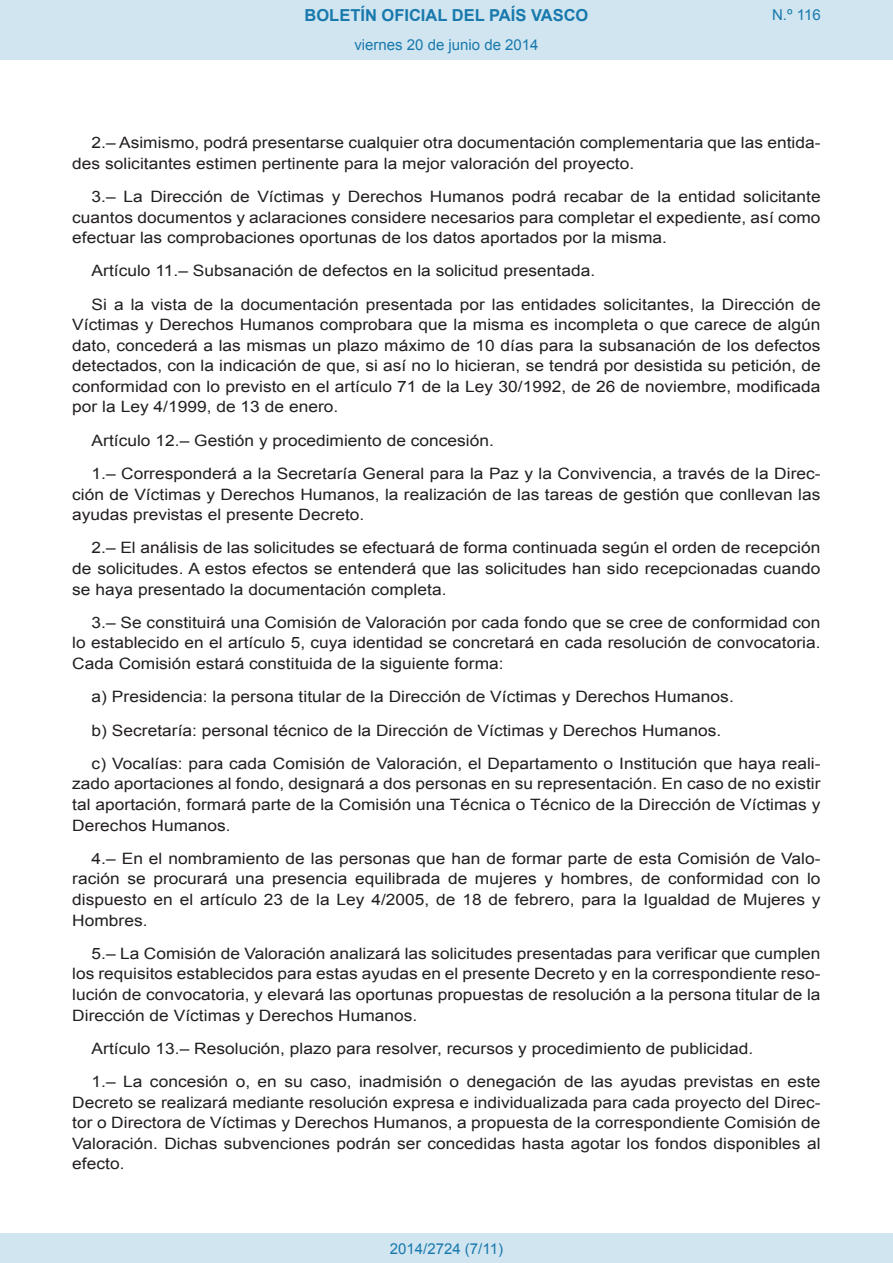
<style>
.page{position:relative;width:893px;height:1263px;background:#fff}
.page>*{position:absolute;margin:0;border:0;box-sizing:border-box;transform-origin:0 0}
.t1{font:700 16.5px "Arial";color:#1879ad}
.BOPVDetalle{font:15.6px/20.5px "Arial";color:#231f20;text-align:justify;scale:1.11 1}
.Paginacion_Centro{font:15px "Arial";color:#1879ad}
</style>
<div class="page">
<div style="left:0;top:0;width:893px;height:60px;background:#d0e5f0"></div>
<div style="left:0;top:1233px;width:893px;height:30px;background:#d0e5f0"></div>
<p class="t1" style="left:305px;top:4px;width:285px">BOLETÍN OFICIAL DEL PAÍS VASCO</p>
<p class="Paginacion_Centro" style="left:354px;top:35px;width:186px">viernes 20 de junio de 2014</p>
<p class="Paginacion_Centro" style="left:772px;top:5px;width:50px">N.º 116</p>
<p class="BOPVDetalle" style="left:72px;top:132px;width:676px;text-indent:19px">2.– Asimismo, podrá presentarse cualquier otra documentación complementaria que las entida&shy;des solicitantes estimen pertinente para la mejor valoración del proyecto.</p>
<p class="BOPVDetalle" style="left:72px;top:186px;width:676px;text-indent:19px">3.– La Dirección de Víctimas y Derechos Humanos podrá recabar de la entidad solicitante cuantos documentos y aclaraciones considere necesarios para completar el expediente, así como efectuar las comprobaciones oportunas de los datos aportados por la misma.</p>
<p class="BOPVDetalle" style="left:92px;top:261px;width:455px">Artículo 11.– Subsanación de defectos en la solicitud presentada.</p>
<p class="BOPVDetalle" style="left:72px;top:294px;width:676px;text-indent:19px">Si a la vista de la documentación presentada por las entidades solicitantes, la Dirección de Víctimas y Derechos Humanos comprobara que la misma es incompleta o que carece de algún dato, concederá a las mismas un plazo máximo de 10 días para la subsanación de los defectos detectados, con la indicación de que, si así no lo hicieran, se tendrá por desistida su petición, de conformidad con lo previsto en el artículo 71 de la Ley 30/1992, de 26 de noviembre, modificada por la Ley 4/1999, de 13 de enero.</p>
<p class="BOPVDetalle" style="left:92px;top:430px;width:364px">Artículo 12.– Gestión y procedimiento de concesión.</p>
<p class="BOPVDetalle" style="left:72px;top:463px;width:676px;text-indent:19px">1.– Corresponderá a la Secretaría General para la Paz y la Convivencia, a través de la Direc&shy;ción de Víctimas y Derechos Humanos, la realización de las tareas de gestión que conllevan las ayudas previstas el presente Decreto.</p>
<p class="BOPVDetalle" style="left:72px;top:538px;width:676px;text-indent:19px">2.– El análisis de las solicitudes se efectuará de forma continuada según el orden de recepción de solicitudes. A estos efectos se entenderá que las solicitudes han sido recepcionadas cuando se haya presentado la documentación completa.</p>
<p class="BOPVDetalle" style="left:72px;top:612px;width:676px;text-indent:19px">3.– Se constituirá una Comisión de Valoración por cada fondo que se cree de conformidad con lo establecido en el artículo 5, cuya identidad se concretará en cada resolución de convocatoria.<br>Cada Comisión estará constituida de la siguiente forma:</p>
<p class="BOPVDetalle" style="left:92px;top:687px;width:580px">a) Presidencia: la persona titular de la Dirección de Víctimas y Derechos Humanos.</p>
<p class="BOPVDetalle" style="left:92px;top:720px;width:569px">b) Secretaría: personal técnico de la Dirección de Víctimas y Derechos Humanos.</p>
<p class="BOPVDetalle" style="left:72px;top:753px;width:676px;text-indent:19px">c) Vocalías: para cada Comisión de Valoración, el Departamento o Institución que haya reali&shy;zado aportaciones al fondo, designará a dos personas en su representación. En caso de no existir tal aportación, formará parte de la Comisión una Técnica o Técnico de la Dirección de Víctimas y Derechos Humanos.</p>
<p class="BOPVDetalle" style="left:72px;top:848px;width:676px;text-indent:19px">4.– En el nombramiento de las personas que han de formar parte de esta Comisión de Valo&shy;ración se procurará una presencia equilibrada de mujeres y hombres, de conformidad con lo dispuesto en el artículo 23 de la Ley 4/2005, de 18 de febrero, para la Igualdad de Mujeres y Hombres.</p>
<p class="BOPVDetalle" style="left:72px;top:943px;width:676px;text-indent:19px">5.– La Comisión de Valoración analizará las solicitudes presentadas para verificar que cumplen los requisitos establecidos para estas ayudas en el presente Decreto y en la correspondiente reso&shy;lución de convocatoria, y elevará las oportunas propuestas de resolución a la persona titular de la Dirección de Víctimas y Derechos Humanos.</p>
<p class="BOPVDetalle" style="left:92px;top:1038px;width:598px">Artículo 13.– Resolución, plazo para resolver, recursos y procedimiento de publicidad.</p>
<p class="BOPVDetalle" style="left:72px;top:1071px;width:676px;text-indent:19px">1.– La concesión o, en su caso, inadmisión o denegación de las ayudas previstas en este Decreto se realizará mediante resolución expresa e individualizada para cada proyecto del Direc&shy;tor o Directora de Víctimas y Derechos Humanos, a propuesta de la correspondiente Comisión de Valoración. Dichas subvenciones podrán ser concedidas hasta agotar los fondos disponibles al efecto.</p>
<p class="Paginacion_Centro" style="left:390px;top:1238px;width:115px">2014/2724 (7/11)</p>
</div>
